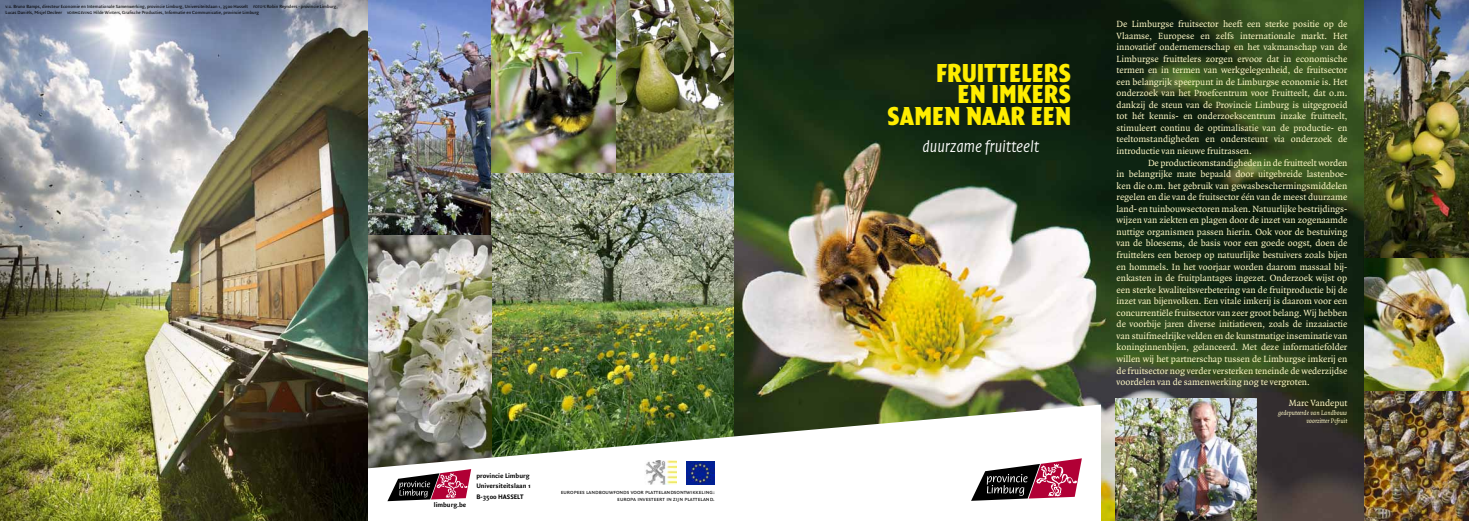
<style>
.page{position:relative;width:1469px;height:521px;background:#fff}
.page>*{position:absolute;margin:0;border:0;box-sizing:border-box;transform-origin:0 0}
.t1{font:900 26.95px/21.5px "Quadraat Sans Dis";letter-spacing:.02em;color:#ffed00;text-align:right}
.t2{font:italic 300 15.4px "Quadraat Head";color:#fff}
.t3{font:9.62px/11.5px "Quadraat";color:#fff9c7;text-align:justify}
.t4{font:700 7px/10.5px "Quadraat Sans";color:#000}
.t5{font:italic 7px/8.4px "Quadraat";color:#fff9c7;text-align:right}
.t6{font:6.12px/7px "Quadraat Sans Caps";color:#000;text-align:right}
.t7{font:4.81px/5.8px "Quadraat Sans";color:#000}
.s1{font-family:"Quadraat Sans Caps"}
</style>
<div class="page">
<img style="left:0;top:0;width:491px;height:521px">
<img style="left:491px;top:0;width:243px;height:404px">
<img style="left:734px;top:0;width:367px;height:404px">
<img style="left:1363px;top:0;width:105px;height:258px">
<img style="left:1363px;top:258px;width:105px;height:263px">
<img style="left:1101px;top:0;width:262px;height:521px">
<svg style="left:360px;top:404px;width:748px;height:117px"></svg>
<svg style="left:387px;top:469px;width:84px;height:32px"></svg>
<svg style="left:971px;top:458px;width:110px;height:43px"></svg>
<img style="left:1115px;top:399px;width:141px;height:122px">
<img style="left:686px;top:461px;width:28px;height:23px">
<img style="left:644px;top:461px;width:32px;height:24px">
<p class="t7" style="left:6px;top:3px;width:333px"><span class="s1">v.u.</span> Bruno Bamps, directeur Economie en Internationale Samenwerking, provincie Limburg, Universiteitslaan 1, 3500 Hasselt <span class="s1">foto’s</span> Robin Reynders - provincie Limburg,<br>Lucas Daniëls, Misjel Decleer <span class="s1">vormgeving</span> Hilde Winters, Grafische Producties, Informatie en Communicatie, provincie Limburg</p>
<p class="t4" style="left:434px;top:499px;width:34px">limburg.be</p>
<p class="t4" style="left:476px;top:470px;width:56px">provincie Limburg<br>Universiteitslaan 1<br>B-3500 HASSELT</p>
<p class="t6" style="left:560px;top:488px;width:155px">europees landbouwfonds voor plattelandsontwikkeling: europa investeert in zijn platteland.</p>
<h1 class="t1" style="left:887px;top:62px;width:185px">FRUITTELERS<br>EN IMKERS<br>SAMEN NAAR EEN</h1>
<h2 class="t2" style="left:922px;top:138px;width:118px">duurzame fruitteelt</h2>
<p class="t3" style="left:1116px;top:18px;width:232px">De Limburgse fruitsector heeft een sterke positie op de Vlaamse, Europese en zelfs internationale markt. Het innovatief ondernemerschap en het vakmanschap van de Limburgse fruittelers zorgen ervoor dat in economische termen en in termen van werkgelegenheid, de fruitsector een belangrijk speerpunt in de Limburgse economie is. Het onderzoek van het Proefcentrum voor Fruitteelt, dat o.m. dankzij de steun van de Provincie Limburg is uitgegroeid tot hét kennis- en onderzoekscentrum inzake fruitteelt, stimuleert continu de optimalisatie van de productie- en teeltomstandigheden en ondersteunt via onderzoek de introductie van nieuwe fruitrassen.</p>
<p class="t3" style="left:1116px;top:157px;width:232px;text-indent:32px">De productieomstandigheden in de fruitteelt worden in belangrijke mate bepaald door uitgebreide lastenboe&shy;ken die o.m. het gebruik van gewasbeschermingsmiddelen regelen en die van de fruitsector één van de meest duurzame land- en tuinbouwsectoren maken. Natuurlijke bestrijdings&shy;wijzen van ziekten en plagen door de inzet van zogenaamde nuttige organismen passen hierin. Ook voor de bestuiving van de bloesems, de basis voor een goede oogst, doen de fruittelers een beroep op natuurlijke bestuivers zoals bijen en hommels. In het voorjaar worden daarom massaal bij&shy;enkasten in de fruitplantages ingezet. Onderzoek wijst op een sterke kwaliteitsverbetering van de fruitproductie bij de inzet van bijenvolken. Een vitale imkerij is daarom voor een concurrentiële fruitsector van zeer groot belang. Wij hebben de voorbije jaren diverse initiatieven, zoals de inzaaiactie van stuifmeelrijke velden en de kunstmatige inseminatie van koninginnenbijen, gelanceerd. Met deze informatiefolder willen wij het partnerschap tussen de Limburgse imkerij en de fruitsector nog verder versterken teneinde de wederzijdse voordelen van de samenwerking nog te vergroten.</p>
<p class="t3" style="left:1288px;top:397px;width:60px">Marc Vandeput</p>
<p class="t5" style="left:1278px;top:408px;width:71px">gedeputeerde van Landbouw voorzitter Pcfruit</p>
</div>
